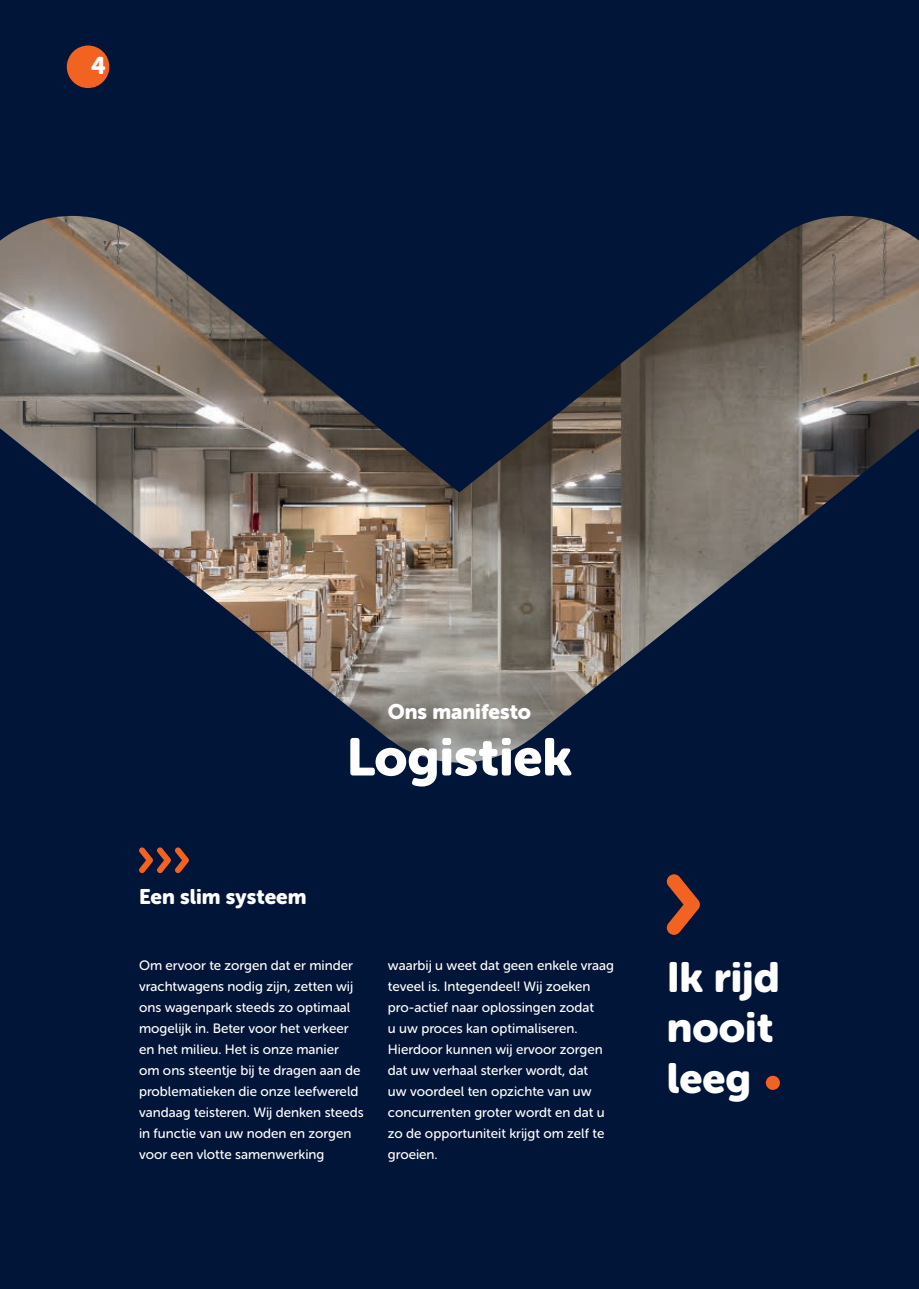
<style>
.page{position:relative;width:919px;height:1289px;background:#fff}
.page>*{position:absolute;margin:0;border:0;box-sizing:border-box;transform-origin:0 0}
.t1{font:52.5px "Museo Sans Rounded 900";color:#fff}
.t2{font:42px/50.4px "Museo Sans Rounded 900";color:#fff}
.t3{font:24px "Museo Sans Rounded 900";color:#fff}
.t4{font:21px "Museo Sans Rounded 900";color:#fff}
.t5{font:13.5px/21px "Museo Sans Rounded 500";color:#fff}
</style>
<div class="page">
<div style="left:0;top:0;width:918px;height:1288px;background:#001537"></div>
<img style="left:0;top:216px;width:918px;height:546px">
<svg style="left:139px;top:847px;width:50px;height:26px"></svg>
<svg style="left:666px;top:874px;width:33px;height:60px"></svg>
<div style="left:67px;top:45px;width:42px;height:43px;background:#f26221;border-radius:50%"></div>
<div style="left:765px;top:1075px;width:14px;height:14px;background:#f26221;border-radius:50%"></div>
<h3 class="t3" style="left:91px;top:52px;width:16px">4</h3>
<h3 class="t4" style="left:388px;top:699px;width:145px">Ons manifesto</h3>
<h3 class="t4" style="left:139px;top:884px;width:169px">Een slim systeem</h3>
<h1 class="t1" style="left:346px;top:727px;width:227px">Logistiek</h1>
<p class="t5" style="left:139px;top:955px;width:226px">Om ervoor te zorgen dat er minder vrachtwagens nodig zijn, zetten wij ons wagenpark steeds zo optimaal mogelijk in. Beter voor het verkeer en het milieu. Het is onze manier<br>om ons steentje bij te dragen aan de problematieken die onze leefwereld vandaag teisteren. Wij denken steeds in functie van uw noden en zorgen voor een vlotte samenwerking</p>
<p class="t5" style="left:388px;top:955px;width:228px">waarbij u weet dat geen enkele vraag teveel is. Integendeel! Wij zoeken pro-actief naar oplossingen zodat<br>u uw proces kan optimaliseren.<br>Hierdoor kunnen wij ervoor zorgen dat uw verhaal sterker wordt, dat<br>uw voordeel ten opzichte van uw concurrenten groter wordt en dat u zo de opportuniteit krijgt om zelf te groeien.</p>
<h2 class="t2" style="left:666px;top:952px;width:115px">Ik rijd nooit leeg</h2>
</div>
